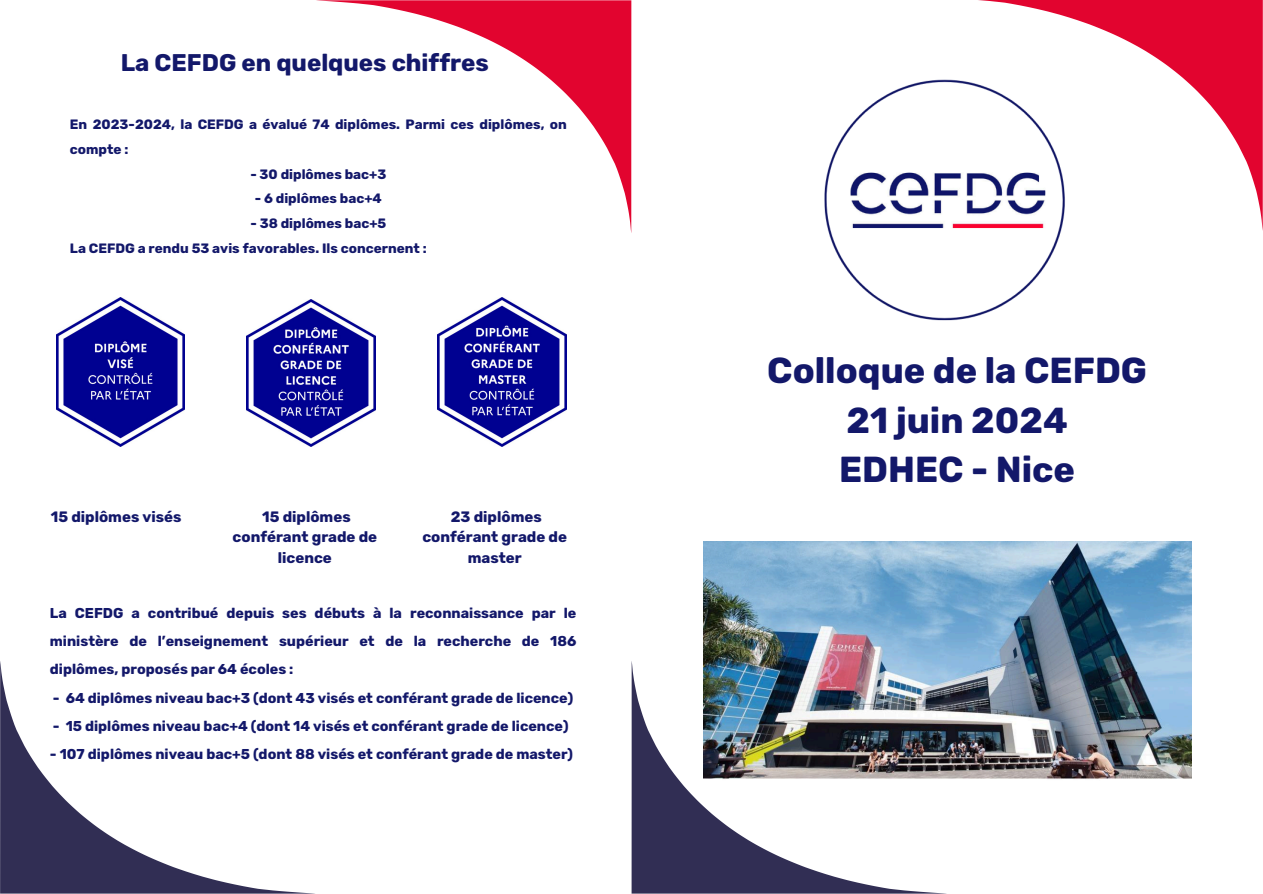
<style>
.page{position:relative;width:1263px;height:894px;background:#fff}
.page>*{position:absolute;margin:0;border:0;box-sizing:border-box;transform-origin:0 0}
.t1{font:700 36px/49.5px "Rubik";color:#13186a;text-align:center}
.t2{font:700 24px "Rubik";color:#13186a}
.t3{font:700 15px/20.2px "Rubik";color:#13186a;text-align:center}
.t4{font:700 14.25px/28.2px "Rubik";color:#13186a;text-align:justify}
.t5{font:700 13.5px/24.8px "Rubik";color:#13186a}
</style>
<div class="page">
<img style="left:824px;top:79px;width:238px;height:242px">
<svg style="left:947px;top:0;width:316px;height:230px"></svg>
<svg style="left:316px;top:0;width:315px;height:231px"></svg>
<svg style="left:0;top:661px;width:305px;height:232px"></svg>
<svg style="left:632px;top:664px;width:305px;height:229px"></svg>
<img style="left:703px;top:541px;width:488px;height:238px">
<img style="left:56px;top:298px;width:129px;height:148px">
<img style="left:247px;top:299px;width:128px;height:147px">
<img style="left:437px;top:298px;width:130px;height:148px">
<p class="t2" style="left:121px;top:48px;width:369px">La CEFDG en quelques chiffres</p>
<p class="t5" style="left:70px;top:112px;width:498px">En 2023-2024, la CEFDG a évalué 74 diplômes. Parmi ces diplômes, on compte :</p>
<p class="t5" style="left:250px;top:161px;width:138px">- 30 diplômes bac+3</p>
<p class="t5" style="left:255px;top:186px;width:129px">- 6 diplômes bac+4</p>
<p class="t5" style="left:250px;top:211px;width:137px">- 38 diplômes bac+5</p>
<p class="t5" style="left:70px;top:236px;width:358px">La CEFDG a rendu 53 avis favorables. Ils concernent :</p>
<p class="t3" style="left:51px;top:506px;width:132px">15 diplômes visés</p>
<p class="t3" style="left:233px;top:506px;width:146px">15 diplômes conférant grade de licence</p>
<p class="t3" style="left:422px;top:506px;width:146px">23 diplômes conférant grade de master</p>
<p class="t4" style="left:50px;top:599px;width:528px">La CEFDG a contribué depuis ses débuts à la reconnaissance par le ministère de l’enseignement supérieur et de la recherche de 186 diplômes, proposés par 64 écoles :</p>
<p class="t4" style="left:53px;top:683px;width:522px">- 64 diplômes niveau bac+3 (dont 43 visés et conférant grade de licence)</p>
<p class="t4" style="left:53px;top:711px;width:517px">- 15 diplômes niveau bac+4 (dont 14 visés et conférant grade de licence)</p>
<p class="t4" style="left:50px;top:739px;width:525px">- 107 diplômes niveau bac+5 (dont 88 visés et conférant grade de master)</p>
<p class="t1" style="left:767px;top:346px;width:381px">Colloque de la CEFDG<br>21 juin 2024<br>EDHEC - Nice</p>
</div>
